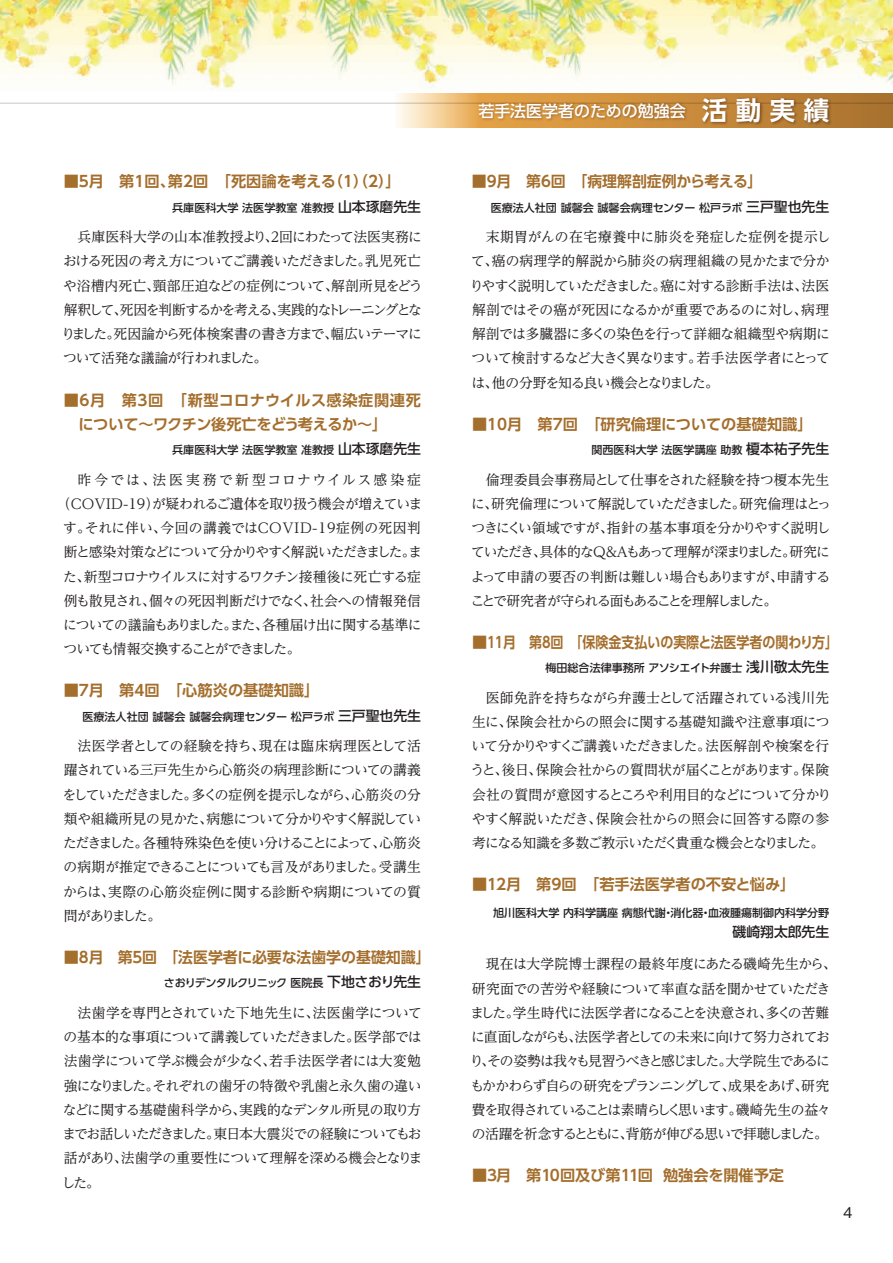
<style>
.page{position:relative;width:893px;height:1263px;background:#fff}
.page>*{position:absolute;margin:0;border:0;box-sizing:border-box;transform-origin:0 0}
.t1{font:500 15.9px "UD Shin Go Pro";color:#fff}
.t2{font:700 15.15px/24.3px "UD Shin Go Pro De";color:#a46e2c}
.t3{font:500 14.85px "Gothic BBB Pro";color:#231f20}
.t4{font:13.8px/24.3px "UD Reimin Pro";letter-spacing:-.055em;color:#231f20}
.t5{font:13.8px "UD Reimin Pro";letter-spacing:.025em;color:#231f20}
.t6{font:13.8px "UD Reimin Pro";letter-spacing:-.09em;color:#231f20}
.t7{font:13.8px "UD Reimin Pro";letter-spacing:-.01em;color:#231f20}
.t8{font:13.8px "UD Reimin Pro";letter-spacing:.17em;color:#231f20}
.t9{font:13.8px "UD Reimin Pro";letter-spacing:-.105em;color:#231f20}
.t10{font:500 13.8px "UD Shin Go Pro";color:#231f20}
.t11{font:500 11.1px "UD Shin Go Pro";color:#231f20}
.t12{font:500 11.1px "UD Shin Go Pro";letter-spacing:-.055em;color:#231f20}
.s1{font-size:13.8px}
.s2{font-family:"UD Shin Go Pro De";font-weight:700;font-size:25.5px}
</style>
<div class="page">
<img style="left:0;top:0;width:893px;height:104px">
<svg style="left:395px;top:94px;width:498px;height:34px;background:#d4a96f"></svg>
<img style="left:475px;top:95px;width:359px;height:33px">
<p class="t2" style="left:64px;top:169px;width:338px">■5月　第1回、第2回　「死因論を考える（1）（2）」</p>
<p class="t11" style="left:172px;top:198px;width:250px">兵庫医科大学 法医学教室 准教授 <span class="s1">山本琢磨先生</span></p>
<p class="t4" style="left:61px;top:224px;width:363px;text-indent:16px">兵庫医科大学の山本准教授より、2回にわたって法医実務における死因の考え方についてご講義いただきました。乳児死亡や浴槽内死亡、頸部圧迫などの症例について、解剖所見をどう解釈して、死因を判断するかを考える、実践的なトレーニングとなりました。死因論から死体検案書の書き方まで、幅広いテーマについて活発な議論が行われました。</p>
<p class="t2" style="left:78px;top:387px;width:344px;text-indent:-15px">■6月　第3回　「新型コロナウイルス感染症関連死について～ワクチン後死亡をどう考えるか～」</p>
<p class="t11" style="left:172px;top:441px;width:250px">兵庫医科大学 法医学教室 准教授 <span class="s1">山本琢磨先生</span></p>
<p class="t8" style="left:78px;top:468px;width:345px">昨今では、法医実務で新型コロナウイルス感染症</p>
<p class="t4" style="left:57px;top:491px;width:367px">（COVID-19）が疑われるご遺体を取り扱う機会が増えていま</p>
<p class="t5" style="left:63px;top:517px;width:359px">す。それに伴い、今回の講義ではCOVID-19症例の死因判</p>
<p class="t6" style="left:64px;top:541px;width:360px">断と感染対策などについて分かりやすく解説いただきました。ま</p>
<p class="t4" style="left:63px;top:564px;width:359px">た、新型コロナウイルスに対するワクチン接種後に死亡する症</p>
<p class="t7" style="left:64px;top:589px;width:359px">例も散見され、個々の死因判断だけでなく、社会への情報発信</p>
<p class="t4" style="left:63px;top:612px;width:360px">についての議論もありました。また、各種届け出に関する基準に</p>
<p class="t9" style="left:63px;top:638px;width:239px">ついても情報交換することができました。</p>
<p class="t2" style="left:64px;top:678px;width:257px">■7月　第4回　「心筋炎の基礎知識」</p>
<p class="t11" style="left:82px;top:707px;width:340px">医療法人社団 誠馨会 誠馨会病理センター 松戸ラボ <span class="s1">三戸聖也先生</span></p>
<p class="t4" style="left:63px;top:733px;width:360px;text-align:justify;text-indent:15px">法医学者としての経験を持ち、現在は臨床病理医として活躍されている三戸先生から心筋炎の病理診断についての講義をしていただきました。多くの症例を提示しながら、心筋炎の分類や組織所見の見かた、病態について分かりやすく解説していただきました。各種特殊染色を使い分けることによって、心筋炎の病期が推定できることについても言及がありました。受講生からは、実際の心筋炎症例に関する診断や病期についての質問がありました。</p>
<p class="t2" style="left:64px;top:945px;width:368px">■8月　第5回　「法医学者に必要な法歯学の基礎知識」</p>
<p class="t12" style="left:164px;top:974px;width:259px">さおりデンタルクリニック 医院長 <span class="s1">下地さおり先生</span></p>
<p class="t4" style="left:61px;top:1000px;width:363px;text-align:justify;text-indent:16px">法歯学を専門とされていた下地先生に、法医歯学についての基本的な事項について講義していただきました。医学部では法歯学について学ぶ機会が少なく、若手法医学者には大変勉強になりました。それぞれの歯牙の特徴や乳歯と永久歯の違いなどに関する基礎歯科学から、実践的なデンタル所見の取り方までお話しいただきました。東日本大震災での経験についてもお話があり、法歯学の重要性について理解を深める機会となりました。</p>
<p class="t1" style="left:478px;top:98px;width:352px">若手法医学者のための勉強会　<span class="s2">活 動 実 績</span></p>
<p class="t2" style="left:472px;top:169px;width:292px">■9月　第6回　「病理解剖症例から考える」</p>
<p class="t11" style="left:491px;top:198px;width:340px">医療法人社団 誠馨会 誠馨会病理センター 松戸ラボ <span class="s1">三戸聖也先生</span></p>
<p class="t4" style="left:470px;top:224px;width:362px;text-align:justify;text-indent:16px">末期胃がんの在宅療養中に肺炎を発症した症例を提示して、癌の病理学的解説から肺炎の病理組織の見かたまで分かりやすく説明していただきました。癌に対する診断手法は、法医解剖ではその癌が死因になるかが重要であるのに対し、病理解剖では多臓器に多くの染色を行って詳細な組織型や病期について検討するなど大きく異なります。若手法医学者にとっては、他の分野を知る良い機会となりました。</p>
<p class="t2" style="left:472px;top:411px;width:342px">■10月　第7回　「研究倫理についての基礎知識」</p>
<p class="t11" style="left:591px;top:441px;width:239px">関西医科大学 法医学講座 助教 <span class="s1">榎本祐子先生</span></p>
<p class="t4" style="left:471px;top:467px;width:362px;text-indent:15px">倫理委員会事務局として仕事をされた経験を持つ榎本先生に、研究倫理について解説していただきました。研究倫理はとっつきにくい領域ですが、指針の基本事項を分かりやすく説明していただき、具体的なQ＆Aもあって理解が深まりました。研究によって申請の要否の判断は難しい場合もありますが、申請することで研究者が守られる面もあることを理解しました。</p>
<p class="t2" style="left:472px;top:630px;width:367px">■11月　第8回　「保険金支払いの実際と法医学者の関わり方」</p>
<p class="t11" style="left:545px;top:659px;width:285px">梅田総合法律事務所 アソシエイト弁護士 <span class="s1">浅川敬太先生</span></p>
<p class="t4" style="left:470px;top:685px;width:362px;text-indent:15px">医師免許を持ちながら弁護士として活躍されている浅川先生に、保険会社からの照会に関する基礎知識や注意事項について分かりやすくご講義いただきました。法医解剖や検案を行うと、後日、保険会社からの質問状が届くことがあります。保険会社の質問が意図するところや利用目的などについて分かりやすく解説いただき、保険会社からの照会に回答する際の参考になる知識を多数ご教示いただく貴重な機会となりました。</p>
<p class="t2" style="left:472px;top:872px;width:325px">■12月　第9回　「若手法医学者の不安と悩み」</p>
<p class="t11" style="left:493px;top:903px;width:338px">旭川医科大学 内科学講座 病態代謝・消化器・血液腫瘍制御内科学分野</p>
<p class="t10" style="left:733px;top:920px;width:98px">磯崎翔太郎先生</p>
<p class="t4" style="left:470px;top:951px;width:368px;text-indent:16px">現在は大学院博士課程の最終年度にあたる磯崎先生から、研究面での苦労や経験について率直な話を聞かせていただきました。学生時代に法医学者になることを決意され、多くの苦難に直面しながらも、法医学者としての未来に向けて努力されており、その姿勢は我々も見習うべきと感じました。大学院生であるにもかかわらず自らの研究をプランニングして、成果をあげ、研究費を取得されていることは素晴らしく思います。磯崎先生の益々の活躍を祈念するとともに、背筋が伸びる思いで拝聴しました。</p>
<p class="t2" style="left:472px;top:1163px;width:314px">■3月　第10回及び第11回 勉強会を開催予定</p>
<p class="t3" style="left:843px;top:1200px;width:11px">4</p>
</div>
